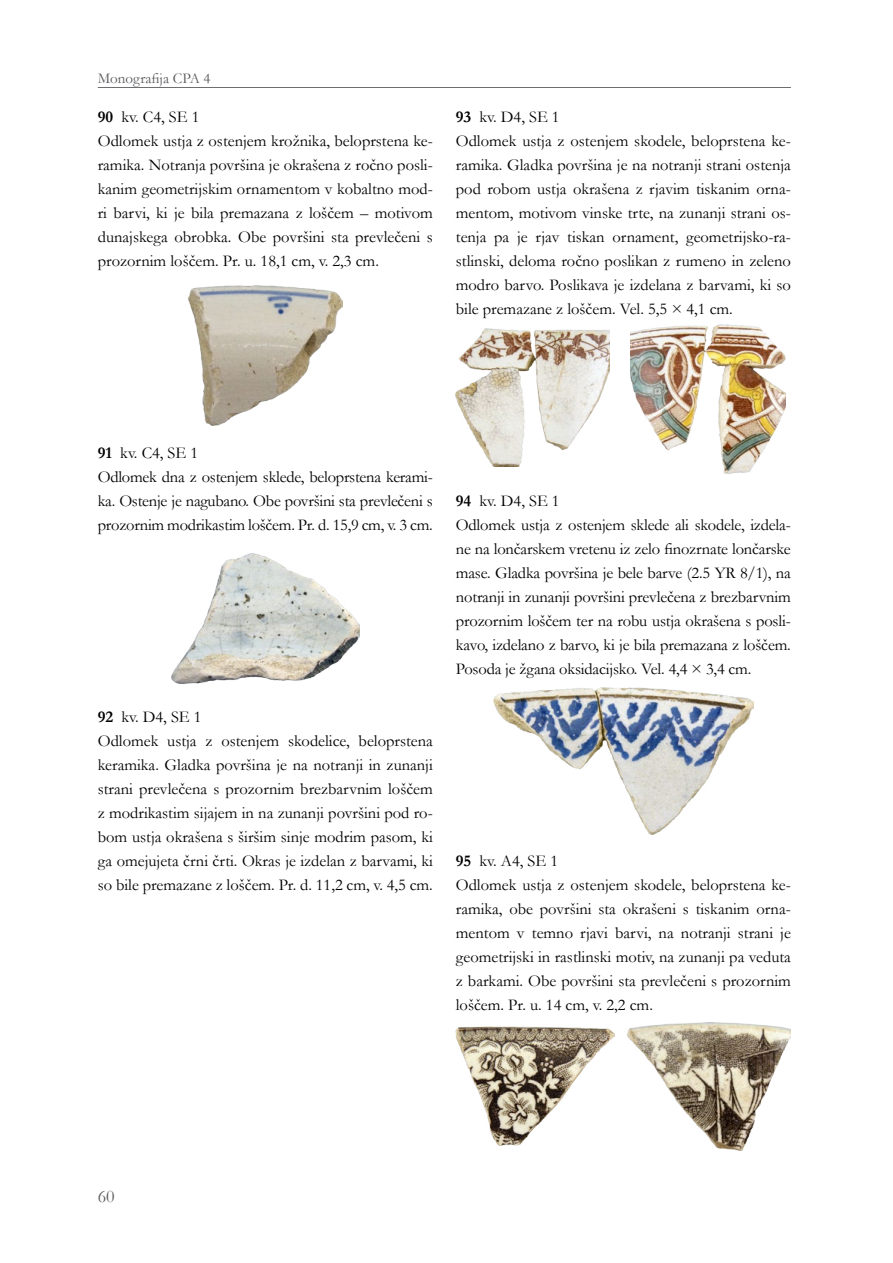
<style>
.page{position:relative;width:893px;height:1263px;background:#fff}
.page>*{position:absolute;margin:0;border:0;box-sizing:border-box;transform-origin:0 0}
.t1{font:18px "Garamond";color:#58595b}
.t2{font:16.5px/24px "Garamond";color:#000}
.t3{font:15px "Garamond";color:#58595b}
.s1{font-weight:700}
</style>
<div class="page">
<hr style="left:98px;top:87px;width:693px;height:1px;background:#6d6e71">
<img style="left:456px;top:328px;width:153px;height:139px">
<img style="left:630px;top:324px;width:156px;height:149px">
<img style="left:493px;top:687px;width:260px;height:147px">
<img style="left:456px;top:1026px;width:158px;height:120px">
<img style="left:627px;top:1023px;width:164px;height:127px">
<img style="left:188px;top:286px;width:155px;height:139px">
<img style="left:172px;top:554px;width:187px;height:129px">
<p class="t3" style="left:98px;top:68px;width:114px">Monografija CPA 4</p>
<p class="t2" style="left:98px;top:104px;width:337px"><span class="s1">90</span> kv. C4, SE 1<br>Odlomek ustja z ostenjem krožnika, beloprstena ke&shy;ramika. Notranja površina je okrašena z ročno posli&shy;kanim geometrijskim ornamentom v kobaltno mod&shy;ri barvi, ki je bila premazana z loščem – motivom dunajskega obrobka. Obe površini sta prevlečeni s prozornim loščem. Pr. u. 18,1 cm, v. 2,3 cm.</p>
<p class="t2" style="left:456px;top:104px;width:337px"><span class="s1">93</span> kv. D4, SE 1<br>Odlomek ustja z ostenjem skodele, beloprstena ke&shy;ramika. Gladka površina je na notranji strani ostenja pod robom ustja okrašena z rjavim tiskanim orna&shy;mentom, motivom vinske trte, na zunanji strani os&shy;tenja pa je rjav tiskan ornament, geometrijsko-ra&shy;stlinski, deloma ročno poslikan z rumeno in zeleno modro barvo. Poslikava je izdelana z barvami, ki so bile premazane z loščem. Vel. 5,5 × 4,1 cm.</p>
<p class="t2" style="left:98px;top:440px;width:337px"><span class="s1">91</span> kv. C4, SE 1<br>Odlomek dna z ostenjem sklede, beloprstena kerami&shy;ka. Ostenje je nagubano. Obe površini sta prevlečeni s prozornim modrikastim loščem. Pr. d. 15,9 cm, v. 3 cm.</p>
<p class="t2" style="left:98px;top:704px;width:337px"><span class="s1">92</span> kv. D4, SE 1<br>Odlomek ustja z ostenjem skodelice, beloprstena keramika. Gladka površina je na notranji in zunanji strani prevlečena s prozornim brezbarvnim loščem z modrikastim sijajem in na zunanji površini pod ro&shy;bom ustja okrašena s širšim sinje modrim pasom, ki ga omejujeta črni črti. Okras je izdelan z barvami, ki so bile premazane z loščem. Pr. d. 11,2 cm, v. 4,5 cm.</p>
<p class="t2" style="left:456px;top:488px;width:337px"><span class="s1">94</span> kv. D4, SE 1<br>Odlomek ustja z ostenjem sklede ali skodele, izdela&shy;ne na lončarskem vretenu iz zelo finozrnate lončarske mase. Gladka površina je bele barve (2.5 YR 8/1), na notranji in zunanji površini prevlečena z brezbarvnim prozornim loščem ter na robu ustja okrašena s posli&shy;kavo, izdelano z barvo, ki je bila premazana z loščem.<br>Posoda je žgana oksidacijsko. Vel. 4,4 × 3,4 cm.</p>
<p class="t2" style="left:456px;top:848px;width:337px"><span class="s1">95</span> kv. A4, SE 1<br>Odlomek ustja z ostenjem skodele, beloprstena ke&shy;ramika, obe površini sta okrašeni s tiskanim orna&shy;mentom v temno rjavi barvi, na notranji strani je geometrijski in rastlinski motiv, na zunanji pa veduta z barkami. Obe površini sta prevlečeni s prozornim loščem. Pr. u. 14 cm, v. 2,2 cm.</p>
<p class="t1" style="left:98px;top:1184px;width:18px">60</p>
</div>
